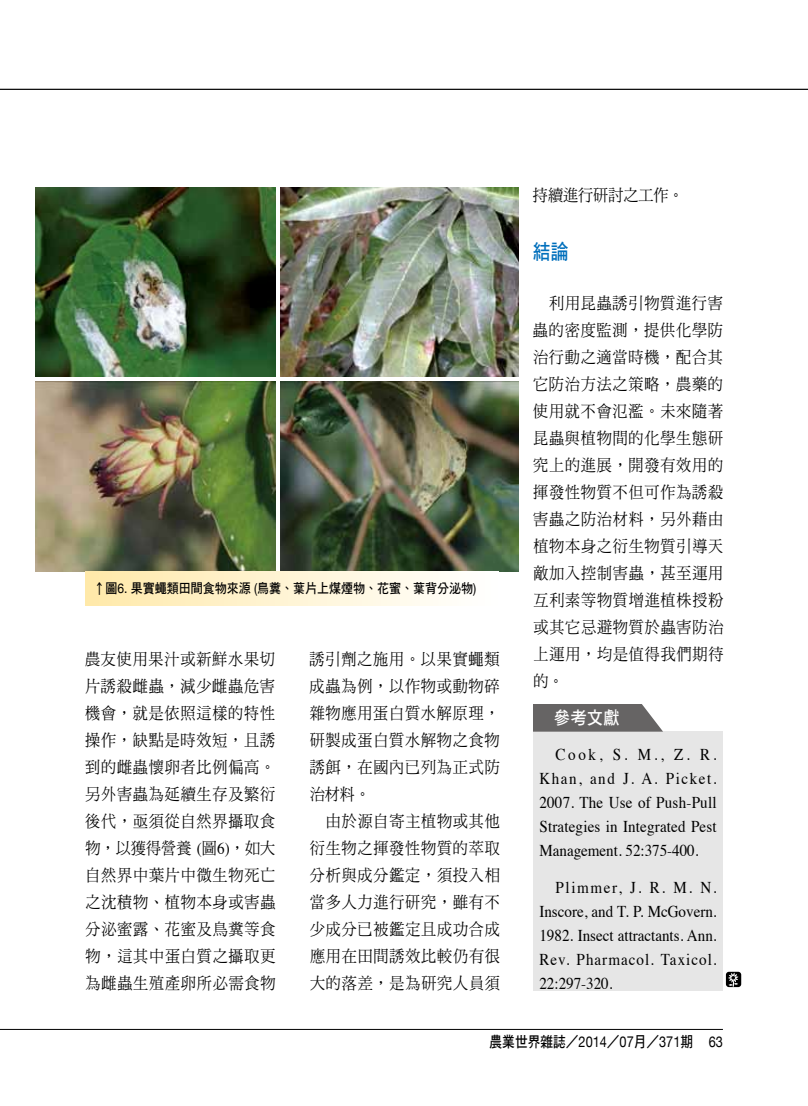
<style>
.page{position:relative;width:808px;height:1106px;background:#fff}
.page>*{position:absolute;margin:0;border:0;box-sizing:border-box;transform-origin:0 0}
.t1{font:21px "DF Hei Std W7";color:#006fbc;scale:.84 1}
.t2{font:18px "DF Hei Std W7";color:#fff;scale:.91 1}
.t3{font:16.5px/27px "DF Ming Std W5";letter-spacing:.055em;color:#000;text-align:justify;scale:.91 1}
.t4{font:16.5px/24px "Times";letter-spacing:.01em;color:#000;text-align:justify;scale:.91 1}
.t5{font:16.5px "DF Ming Std W5";color:#000;scale:.91 1}
.t6{font:15px "DF Hei Std W7";color:#000;scale:.85 1}
.t7{font:13.5px "DF Hei Std W7";color:#000;scale:.89 1}
.s1{font-family:"Helvetica Neue"}
.s2{font-family:"Times"}
</style>
<div class="page">
<hr style="left:0;top:1029px;width:723px;height:1px;background:#000">
<hr style="left:0;top:89px;width:808px;height:1px;background:#000">
<img style="left:35px;top:187px;width:241px;height:190px">
<img style="left:280px;top:187px;width:239px;height:190px">
<img style="left:35px;top:381px;width:241px;height:190px">
<img style="left:280px;top:381px;width:239px;height:190px">
<div style="left:85px;top:571px;width:414px;height:34px;background:linear-gradient(to right,#ffe9aa,#fff)"></div>
<div style="left:533px;top:731px;width:190px;height:260px;background:#e6e6e6"></div>
<svg style="left:533px;top:704px;width:130px;height:27px;background:#727070"></svg>
<div style="left:726px;top:971px;width:15px;height:16px;background:#000;border-radius:3px"></div>
<svg style="left:728px;top:972px;width:10px;height:15px"></svg>
<p class="t7" style="left:94px;top:581px;width:431px">↑圖<span class="s1">6.</span> 果實蠅類田間食物來源 <span class="s1">(</span>鳥糞、葉片上煤煙物、花蜜、葉背分泌物<span class="s1">)</span></p>
<p class="t3" style="left:85px;top:645px;width:211px">農友使用果汁或新鮮水果切片誘殺雌蟲，減少雌蟲危害機會，就是依照這樣的特性操作，缺點是時效短，且誘到的雌蟲懷卵者比例偏高。另外害蟲為延續生存及繁衍後代，亟須從自然界攝取食物，以獲得營養 <span class="s2">(</span>圖<span class="s2">6)</span>，如大自然界中葉片中微生物死亡之沈積物、植物本身或害蟲分泌蜜露、花蜜及鳥糞等食物，這其中蛋白質之攝取更為雌蟲生殖產卵所必需食物</p>
<p class="t3" style="left:310px;top:645px;width:210px">誘引劑之施用。以果實蠅類成蟲為例，以作物或動物碎雜物應用蛋白質水解原理，研製成蛋白質水解物之食物誘餌，在國內已列為正式防治材料。</p>
<p class="t3" style="left:310px;top:807px;width:211px;text-indent:16px">由於源自寄主植物或其他衍生物之揮發性物質的萃取分析與成分鑑定，須投入相當多人力進行研究，雖有不少成分已被鑑定且成功合成應用在田間誘效比較仍有很大的落差，是為研究人員須</p>
<p class="t5" style="left:533px;top:186px;width:167px">持續進行研討之工作。</p>
<p class="t1" style="left:533px;top:240px;width:44px">結論</p>
<p class="t3" style="left:533px;top:290px;width:211px;text-indent:16px">利用昆蟲誘引物質進行害蟲的密度監測，提供化學防治行動之適當時機，配合其它防治方法之策略，農藥的使用就不會氾濫。未來隨著昆蟲與植物間的化學生態研究上的進展，開發有效用的揮發性物質不但可作為誘殺害蟲之防治材料，另外藉由植物本身之衍生物質引導天敵加入控制害蟲，甚至運用互利素等物質增進植株授粉或其它忌避物質於蟲害防治上運用，均是值得我們期待的。</p>
<p class="t2" style="left:554px;top:707px;width:74px">參考文獻</p>
<p class="t4" style="left:539px;top:741px;width:196px;text-indent:16px">Cook, S. M., Z. R.<br>Khan, and J. A. Picket.<br>2007. The Use of Push-Pull Strategies in Integrated Pest Management. 52:375-400.</p>
<p class="t4" style="left:539px;top:873px;width:196px;text-indent:16px">Plimmer, J. R. M. N.<br>Inscore, and T. P. McGovern.<br>1982. Insect attractants. Ann.<br>Rev. Pharmacol. Taxicol.<br>22:297-320.</p>
<p class="t6" style="left:490px;top:1033px;width:276px">農業世界雜誌／<span class="s1">2014</span>／<span class="s1">07</span>月／<span class="s1">371</span>期 <span class="s1">63</span></p>
</div>
